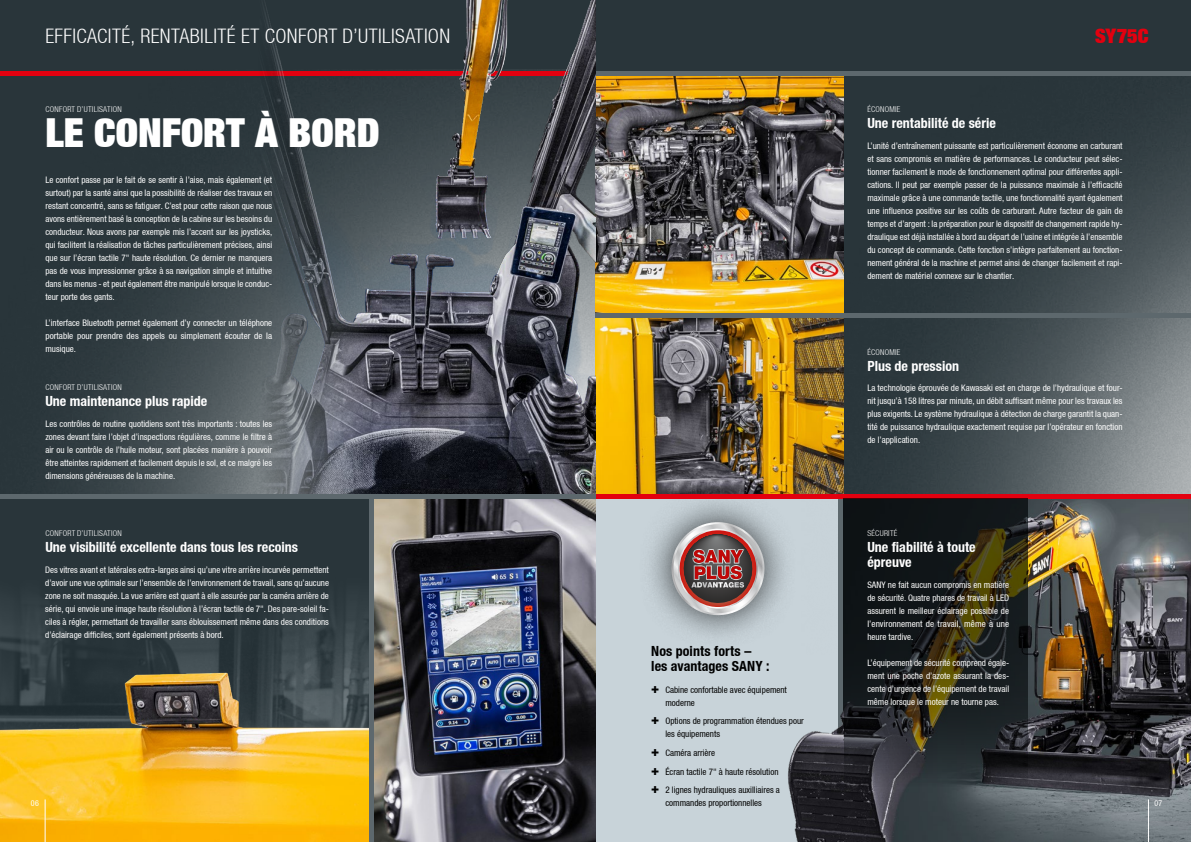
<style>
.page{position:relative;width:1191px;height:842px;background:#fff}
.page>*{position:absolute;margin:0;border:0;box-sizing:border-box;transform-origin:0 0}
.t1{font:900 40px "Context Reprise Extra Black S Si Extra";color:#fff}
.t2{font:700 20px "Context Reprise Light Cond S Si";letter-spacing:.02em;color:#fff}
.t3{font:900 20px "Context Reprise Extra Black S Si Extra";color:#e3000f}
.t4{font:700 condensed 14px/15px "Context Reprise Condensed S Si";color:#fff}
.t5{font:700 condensed 14px/15px "Context Reprise Condensed S Si";letter-spacing:.005em;color:#000}
.t6{font:9px/13px "Context Reprise Condensed S Si Condensed";color:#fff;text-align:justify}
.t7{font:9px/13px "Context Reprise Condensed S Si Condensed";color:#000}
.t8{font:700 8px "Context Reprise Light Cond S Si";letter-spacing:.035em;color:#fff}
.t9{font:8px "Context Reprise Condensed S Si Condensed";color:#fff}
.s1{font-family:"Context Reprise Extra Black S Si Extra";font-weight:900;font-size:13.5px}
</style>
<div class="page">
<div style="left:595px;top:496px;width:243px;height:346px;background:#c8d3d9"></div>
<div style="left:0;top:496px;width:595px;height:346px;background:#29353a"></div>
<div style="left:0;top:0;width:1191px;height:71px;background:#29353a"></div>
<img style="left:0;top:75px;width:258px;height:419px">
<img style="left:595px;top:75px;width:596px;height:580px">
<img style="left:373px;top:498px;width:222px;height:344px">
<div style="left:638px;top:489px;width:159px;height:159px;background:#000;opacity:.75"></div>
<svg style="left:668px;top:522px;width:99px;height:96px;background:#9b8081"></svg>
<hr style="left:0;top:71px;width:595px;height:4px;background:#e3000f">
<img style="left:0;top:603px;width:369px;height:11px">
<img style="left:0;top:614px;width:369px;height:228px">
<img style="left:595px;top:317px;width:248px;height:177px">
<img style="left:595px;top:75px;width:248px;height:238px">
<hr style="left:595px;top:71px;width:596px;height:4px;background:#5d686d">
<hr style="left:595px;top:313px;width:596px;height:4px;background:#5d686d">
<img style="left:783px;top:498px;width:408px;height:344px">
<svg style="left:838px;top:498px;width:5px;height:344px;background:#4c5257"></svg>
<hr style="left:369px;top:496px;width:4px;height:346px;background:#5d686d">
<hr style="left:595px;top:494px;width:596px;height:4px;background:#e3000f">
<svg style="left:843px;top:498px;width:184px;height:344px;background:#252825"></svg>
<img style="left:258px;top:0;width:337px;height:494px">
<hr style="left:0;top:494px;width:595px;height:4px;background:#5d686d">
<hr style="left:1148px;top:799px;width:1px;height:43px;background:#fff">
<hr style="left:45px;top:799px;width:1px;height:43px;background:#fff">
<h2 class="t2" style="left:45px;top:24px;width:406px">EFFICACITÉ, RENTABILITÉ ET CONFORT D’UTILISATION</h2>
<p class="t8" style="left:45px;top:104px;width:78px">CONFORT D’UTILISATION</p>
<h1 class="t1" style="left:45px;top:107px;width:336px">LE CONFORT À BORD</h1>
<p class="t6" style="left:45px;top:173px;width:228px">Le confort passe par le fait de se sentir à l’aise, mais également (et surtout) par la santé ainsi que la possibilité de réaliser des travaux en restant concentré, sans se fatiguer. C’est pour cette raison que nous avons entièrement basé la conception de la cabine sur les besoins du conducteur. Nous avons par exemple mis l’accent sur les joysticks, qui facilitent la réalisation de tâches particulièrement précises, ainsi que sur l’écran tactile 7" haute résolution. Ce dernier ne manquera pas de vous impressionner grâce à sa navigation simple et intuitive dans les menus ‑ et peut également être manipulé lorsque le conduc&shy;teur porte des gants.</p>
<p class="t6" style="left:45px;top:316px;width:228px">L’interface Bluetooth permet également d’y connecter un téléphone portable pour prendre des appels ou simplement écouter de la musique.</p>
<p class="t8" style="left:45px;top:382px;width:78px">CONFORT D’UTILISATION</p>
<h3 class="t4" style="left:45px;top:393px;width:163px">Une maintenance plus rapide</h3>
<p class="t6" style="left:45px;top:418px;width:228px">Les contrôles de routine quotidiens sont très importants : toutes les zones devant faire l’objet d’inspections régulières, comme le filtre à air ou le contrôle de l’huile moteur, sont placées manière à pouvoir être atteintes rapidement et facilement depuis le sol, et ce malgré les dimensions généreuses de la machine.</p>
<p class="t8" style="left:867px;top:104px;width:35px">ÉCONOMIE</p>
<h3 class="t4" style="left:867px;top:115px;width:130px">Une rentabilité de série</h3>
<h2 class="t3" style="left:1095px;top:22px;width:55px">SY75C</h2>
<p class="t6" style="left:867px;top:140px;width:257px">L’unité d’entraînement puissante est particulièrement économe en carburant et sans compromis en matière de performances. Le conducteur peut sélec&shy;tionner facilement le mode de fonctionnement optimal pour différentes appli&shy;cations. Il peut par exemple passer de la puissance maximale à l’efficacité maximale grâce à une commande tactile, une fonctionnalité ayant également une influence positive sur les coûts de carburant. Autre facteur de gain de temps et d’argent : la préparation pour le dispositif de changement rapide hy&shy;draulique est déjà installée à bord au départ de l’usine et intégrée à l’ensemble du concept de commande. Cette fonction s’intègre parfaitement au fonction&shy;nement général de la machine et permet ainsi de changer facilement et rapi&shy;dement de matériel connexe sur le chantier.</p>
<p class="t8" style="left:867px;top:347px;width:35px">ÉCONOMIE</p>
<h3 class="t4" style="left:867px;top:358px;width:93px">Plus de pression</h3>
<p class="t6" style="left:867px;top:382px;width:257px">La technologie éprouvée de Kawasaki est en charge de l’hydraulique et four&shy;nit jusqu’à 158 litres par minute, un débit suffisant même pour les travaux les plus exigents. Le système hydraulique à détection de charge garantit la quan&shy;tité de puissance hydraulique exactement requise par l’opérateur en fonction de l’application.</p>
<p class="t8" style="left:45px;top:529px;width:78px">CONFORT D’UTILISATION</p>
<p class="t8" style="left:867px;top:528px;width:32px">SÉCURITÉ</p>
<h3 class="t4" style="left:867px;top:539px;width:110px">Une fiabilité à toute épreuve</h3>
<h3 class="t4" style="left:45px;top:540px;width:254px">Une visibilité excellente dans tous les recoins</h3>
<p class="t6" style="left:45px;top:563px;width:285px">Des vitres avant et latérales extra-larges ainsi qu’une vitre arrière incurvée permettent d’avoir une vue optimale sur l’ensemble de l’environnement de travail, sans qu’aucune zone ne soit masquée. La vue arrière est quant à elle assurée par la caméra arrière de série, qui envoie une image haute résolution à l’écran tactile de 7". Des pare-soleil fa&shy;ciles à régler, permettant de travailler sans éblouissement même dans des conditions d’éclairage difficiles, sont également présents à bord.</p>
<p class="t6" style="left:867px;top:578px;width:143px">SANY ne fait aucun compromis en matière de sécurité. Quatre phares de travail à LED assurent le meilleur éclairage possible de l’environnement de travail, même à une heure tardive.</p>
<p class="t6" style="left:867px;top:656px;width:143px">L’équipement de sécurité comprend égale&shy;ment une poche d’azote assurant la des&shy;cente d’urgence de l’équipement de travail même lorsque le moteur ne tourne pas.</p>
<h3 class="t5" style="left:651px;top:643px;width:120px">Nos points forts – les avantages SANY :</h3>
<p class="t7" style="left:665px;top:683px;width:123px;text-indent:-14px"><span class="s1">+</span> Cabine confortable avec équipement moderne</p>
<p class="t7" style="left:665px;top:715px;width:140px;text-indent:-14px"><span class="s1">+</span> Options de programmation étendues pour les équipements</p>
<p class="t7" style="left:651px;top:743px;width:130px;line-height:18.7px"><span class="s1">+</span> Caméra arrière<br><span class="s1">+</span> Écran tactile 7" à haute résolution <span class="s1">+</span> 2 lignes hydrauliques auxilliaires a</p>
<p class="t7" style="left:665px;top:797px;width:98px">commandes proportionnelles</p>
<p class="t9" style="left:31px;top:798px;width:10px">06</p>
<p class="t9" style="left:1154px;top:798px;width:9px">07</p>
</div>
